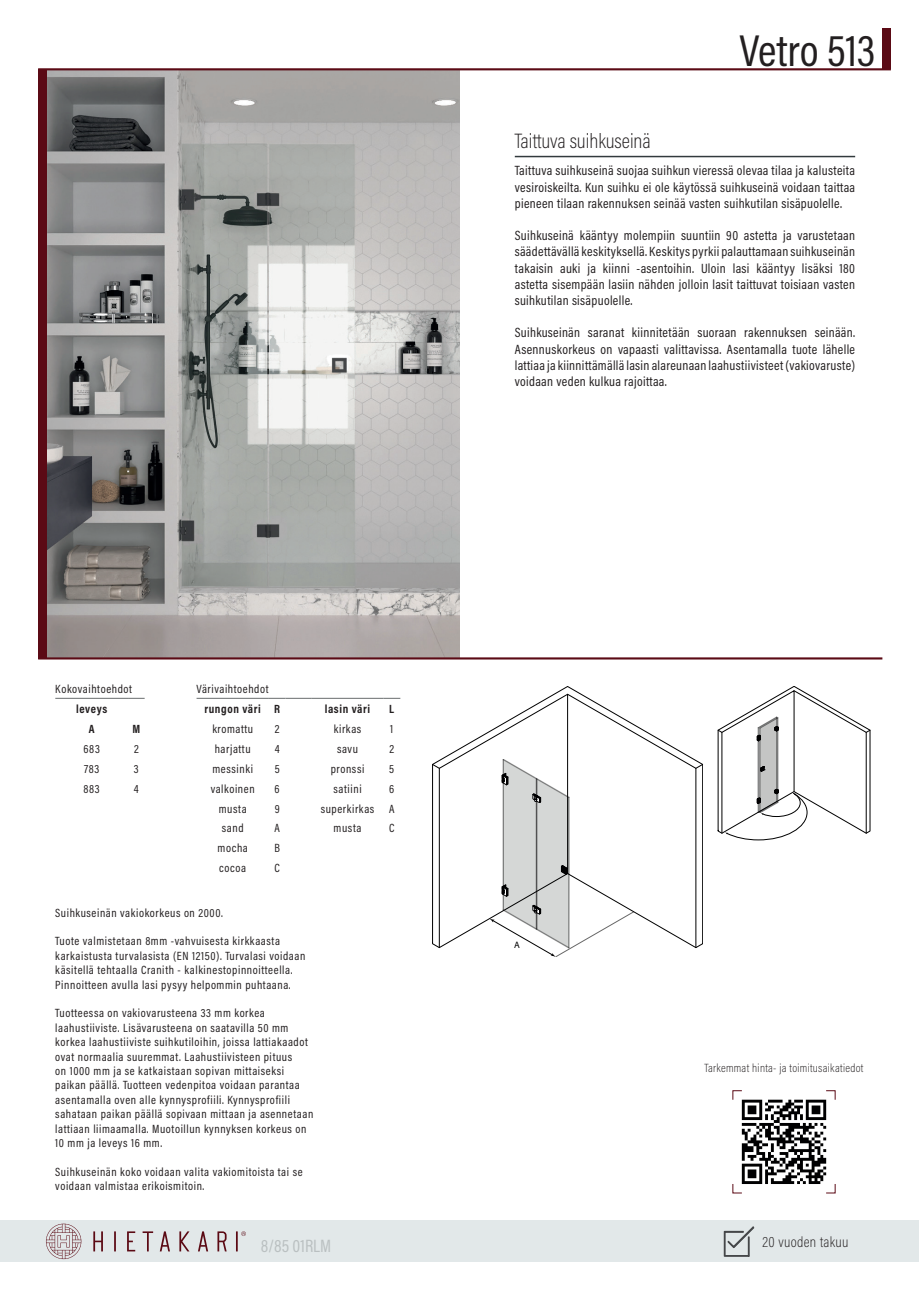
<style>
.page{position:relative;width:919px;height:1289px;background:#fff}
.page>*{position:absolute;margin:0;border:0;box-sizing:border-box;transform-origin:0 0}
.t1{font:45px "Acumin Pro Cond";color:#231f20}
.t2{font:200 21px "Acumin Pro Cond";color:#231f20}
.t3{font:18px "Acumin Pro Cond";color:#bac0c1}
.t4{font:200 15px "Acumin Pro Cond";letter-spacing:.025em;color:#231f20}
.t5{font:13.5px/16.2px "Acumin Pro Cond";letter-spacing:.025em;color:#231f20;text-align:justify}
.t6{font:12px/14.4px "Acumin Pro Cond";letter-spacing:.05em;color:#231f20}
.t7{font:200 12px "Acumin Pro Cond";letter-spacing:.025em;color:#231f20}
.t8{font:700 12px "Acumin Pro Cond";letter-spacing:.05em;color:#231f20}
.t9{font:9.3px "Myriad Pro";color:#000001}
</style>
<div class="page">
<img style="left:47px;top:70px;width:412px;height:587px">
<div style="left:0;top:1220px;width:918px;height:42px;background:#e2e8e9"></div>
<hr style="left:38px;top:657px;width:844px;height:2px;background:#5b0a15">
<hr style="left:38px;top:68px;width:852px;height:2px;background:#5b0a15">
<div style="left:38px;top:69px;width:9px;height:589px;background:#5b0a15"></div>
<div style="left:882px;top:29px;width:8px;height:40px;background:#5b0a15"></div>
<hr style="left:55px;top:698px;width:73px;height:1px;background:#686c6d">
<svg style="left:128px;top:698px;width:17px;height:1px"></svg>
<hr style="left:514px;top:156px;width:341px;height:1px;background:#323a3d">
<svg style="left:114px;top:1231px;width:2px;height:20px"></svg>
<svg style="left:93px;top:1231px;width:10px;height:20px"></svg>
<svg style="left:160px;top:1231px;width:10px;height:20px"></svg>
<svg style="left:198px;top:1231px;width:10px;height:20px"></svg>
<svg style="left:127px;top:1231px;width:8px;height:20px"></svg>
<svg style="left:143px;top:1231px;width:10px;height:20px"></svg>
<svg style="left:179px;top:1231px;width:10px;height:20px"></svg>
<svg style="left:217px;top:1231px;width:10px;height:20px"></svg>
<svg style="left:46px;top:1223px;width:35px;height:35px"></svg>
<svg style="left:236px;top:1231px;width:10px;height:20px"></svg>
<svg style="left:723px;top:1226px;width:31px;height:31px"></svg>
<svg style="left:432px;top:693px;width:271px;height:263px"></svg>
<svg style="left:717px;top:686px;width:153px;height:154px"></svg>
<hr style="left:196px;top:698px;width:73px;height:1px;background:#686c6d">
<svg style="left:269px;top:698px;width:43px;height:1px"></svg>
<hr style="left:312px;top:698px;width:71px;height:1px;background:#686c6d">
<svg style="left:383px;top:698px;width:17px;height:1px"></svg>
<svg style="left:732px;top:1090px;width:104px;height:104px"></svg>
<p class="t6" style="left:55px;top:681px;width:78px">Kokovaihtoehdot</p>
<p class="t8" style="left:76px;top:701px;width:33px">leveys</p>
<p class="t8" style="left:89px;top:721px;width:7px">A</p>
<p class="t8" style="left:132px;top:721px;width:9px">M</p>
<p class="t6" style="left:84px;top:741px;width:18px">683</p>
<p class="t6" style="left:134px;top:741px;width:6px">2</p>
<p class="t6" style="left:84px;top:761px;width:17px">783</p>
<p class="t6" style="left:134px;top:761px;width:6px">3</p>
<p class="t6" style="left:84px;top:781px;width:18px">883</p>
<p class="t6" style="left:134px;top:781px;width:6px">4</p>
<p class="t6" style="left:196px;top:681px;width:74px">Värivaihtoehdot</p>
<p class="t8" style="left:204px;top:701px;width:58px">rungon väri</p>
<p class="t8" style="left:274px;top:701px;width:7px">R</p>
<p class="t8" style="left:325px;top:701px;width:47px">lasin väri</p>
<p class="t8" style="left:389px;top:701px;width:6px">L</p>
<p class="t6" style="left:212px;top:721px;width:42px">kromattu</p>
<p class="t6" style="left:275px;top:721px;width:6px">2</p>
<p class="t6" style="left:334px;top:721px;width:29px">kirkas</p>
<p class="t6" style="left:390px;top:721px;width:5px">1</p>
<p class="t6" style="left:215px;top:741px;width:37px">harjattu</p>
<p class="t6" style="left:275px;top:741px;width:6px">4</p>
<p class="t6" style="left:337px;top:741px;width:22px">savu</p>
<p class="t6" style="left:389px;top:741px;width:6px">2</p>
<p class="t6" style="left:212px;top:761px;width:42px">messinki</p>
<p class="t6" style="left:275px;top:761px;width:6px">5</p>
<p class="t6" style="left:330px;top:761px;width:35px">pronssi</p>
<p class="t6" style="left:389px;top:761px;width:6px">5</p>
<p class="t6" style="left:211px;top:781px;width:45px">valkoinen</p>
<p class="t6" style="left:274px;top:781px;width:7px">6</p>
<p class="t6" style="left:333px;top:781px;width:30px">satiini</p>
<p class="t6" style="left:389px;top:781px;width:7px">6</p>
<p class="t6" style="left:219px;top:801px;width:29px">musta</p>
<p class="t6" style="left:275px;top:801px;width:7px">9</p>
<p class="t6" style="left:321px;top:801px;width:55px">superkirkas</p>
<p class="t6" style="left:389px;top:801px;width:7px">A</p>
<p class="t6" style="left:222px;top:820px;width:23px">sand</p>
<p class="t6" style="left:274px;top:820px;width:7px">A</p>
<p class="t6" style="left:333px;top:820px;width:29px">musta</p>
<p class="t6" style="left:389px;top:820px;width:7px">C</p>
<p class="t6" style="left:217px;top:840px;width:32px">mocha</p>
<p class="t6" style="left:274px;top:840px;width:7px">B</p>
<p class="t6" style="left:219px;top:860px;width:28px">cocoa</p>
<p class="t6" style="left:274px;top:860px;width:7px">C</p>
<p class="t6" style="left:55px;top:905px;width:169px">Suihkuseinän vakiokorkeus on 2000.</p>
<p class="t6" style="left:55px;top:933px;width:251px">Tuote valmistetaan 8mm -vahvuisesta kirkkaasta karkaistusta turvalasista (EN 12150). Turvalasi voidaan käsitellä tehtaalla Cranith - kalkinestopinnoitteella.<br>Pinnoitteen avulla lasi pysyy helpommin puhtaana.</p>
<p class="t6" style="left:55px;top:1005px;width:259px">Tuotteessa on vakiovarusteena 33 mm korkea laahustiiviste. Lisävarusteena on saatavilla 50 mm korkea laahustiiviste suihkutiloihin, joissa lattiakaadot ovat normaalia suuremmat. Laahustiivisteen pituus<br>on 1000 mm ja se katkaistaan sopivan mittaiseksi paikan päällä. Tuotteen vedenpitoa voidaan parantaa asentamalla oven alle kynnysprofiili. Kynnysprofiili sahataan paikan päällä sopivaan mittaan ja asennetaan lattiaan liimaamalla. Muotoillun kynnyksen korkeus on 10 mm ja leveys 16 mm.</p>
<p class="t6" style="left:55px;top:1164px;width:249px">Suihkuseinän koko voidaan valita vakiomitoista tai se voidaan valmistaa erikoismitoin.</p>
<p class="t3" style="left:261px;top:1233px;width:72px">8/85 01RLM</p>
<p class="t1" style="left:739px;top:21px;width:137px">Vetro 513</p>
<p class="t2" style="left:514px;top:127px;width:137px">Taittuva suihkuseinä</p>
<p class="t5" style="left:514px;top:162px;width:342px">Taittuva suihkuseinä suojaa suihkun vieressä olevaa tilaa ja kalusteita vesiroiskeilta. Kun suihku ei ole käytössä suihkuseinä voidaan taittaa pieneen tilaan rakennuksen seinää vasten suihkutilan sisäpuolelle.</p>
<p class="t5" style="left:514px;top:227px;width:342px">Suihkuseinä kääntyy molempiin suuntiin 90 astetta ja varustetaan säädettävällä keskityksellä. Keskitys pyrkii palauttamaan suihkuseinän takaisin auki ja kiinni -asentoihin. Uloin lasi kääntyy lisäksi 180 astetta sisempään lasiin nähden jolloin lasit taittuvat toisiaan vasten suihkutilan sisäpuolelle.</p>
<p class="t5" style="left:514px;top:324px;width:342px">Suihkuseinän saranat kiinnitetään suoraan rakennuksen seinään.<br>Asennuskorkeus on vapaasti valittavissa. Asentamalla tuote lähelle lattiaa ja kiinnittämällä lasin alareunaan laahustiivisteet (vakiovaruste) voidaan veden kulkua rajoittaa.</p>
<p class="t9" style="left:514px;top:939px;width:7px">A</p>
<p class="t7" style="left:704px;top:1060px;width:160px">Tarkemmat hinta- ja toimitusaikatiedot</p>
<p class="t4" style="left:762px;top:1232px;width:88px">20 vuoden takuu</p>
</div>
